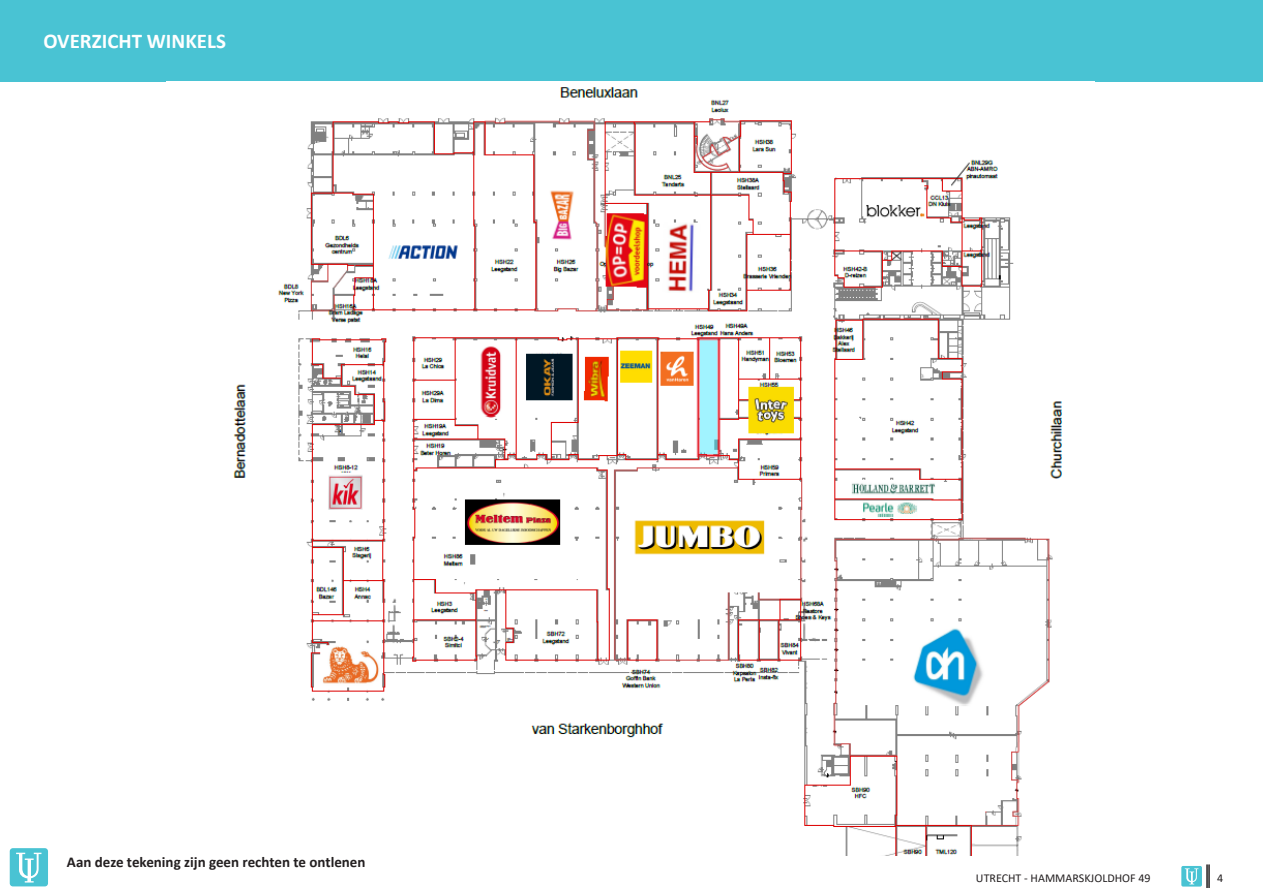
<style>
.page{position:relative;width:1263px;height:893px;background:#fff}
.page>*{position:absolute;margin:0;border:0;box-sizing:border-box;transform-origin:0 0}
.Basisalinea{font:700 21px "Calibri";color:#fff}
.BASISTEKST{font:700 15px "Calibri";color:#231f20}
.Basisalinea-2{font:12px "Calibri";color:#231f20}
</style>
<div class="page">
<svg style="left:10px;top:848px;width:38px;height:38px"></svg>
<div style="left:0;top:0;width:1263px;height:81px;background:#49c3d3"></div>
<svg style="left:1181px;top:864px;width:28px;height:24px"></svg>
<img style="left:233px;top:87px;width:829px;height:769px">
<p class="Basisalinea" style="left:43px;top:27px;width:184px">OVERZICHT WINKELS</p>
<p class="BASISTEKST" style="left:67px;top:851px;width:300px">Aan deze tekening zijn geen rechten te ontlenen</p>
<p class="Basisalinea-2" style="left:976px;top:870px;width:176px">UTRECHT - HAMMARSKJOLDHOF 49</p>
<p class="Basisalinea-2" style="left:1217px;top:870px;width:8px">4</p>
</div>
